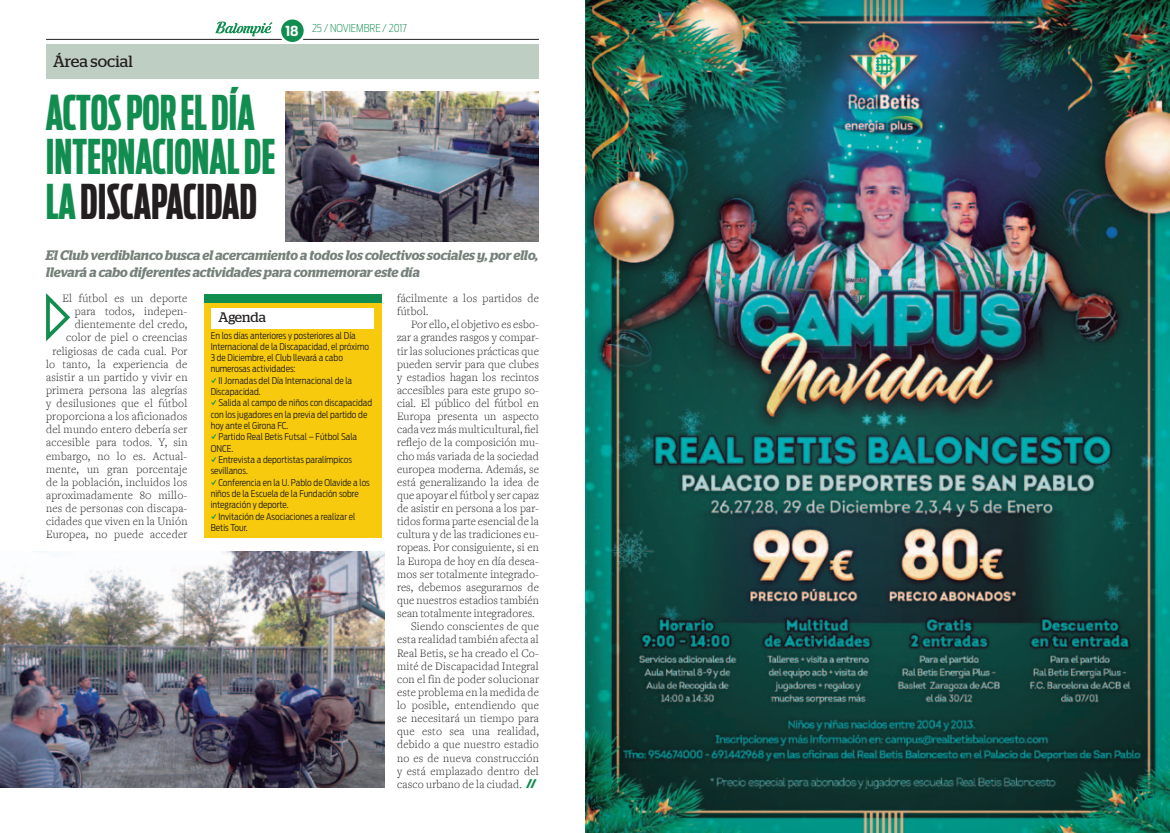
<style>
.page{position:relative;width:1170px;height:833px;background:#fff}
.page>*{position:absolute;margin:0;border:0;box-sizing:border-box;transform-origin:0 0}
.t1{font:700 47.5px/44.5px "Antenna Comp";color:#128d50}
.t2{font:16.25px "Stag";color:#231f20}
.t3{font:italic 600 13.75px/16.2px "Stag";letter-spacing:-.005em;color:#76817a}
.t4{font:13.75px "Stag";letter-spacing:-.005em;color:#231f20}
.t5{font:700 13.75px "Antenna Cond";color:#fff}
.t6{font:300 11.88px/13.1px "Freight Text";letter-spacing:.02em;color:#231f20;text-align:justify}
.t7{font:200 10.75px "Antenna Cond";color:#128d50}
.t8{font:300 9.25px/11.4px "Antenna Cond";color:#231f20}
.s1{color:#231f20}
.s2{font-family:"Antenna Cond";font-weight:900;color:#128d50}
.s3{font-family:"Entypo";font-weight:400;font-size:13.75px;color:#128d50}
</style>
<div class="page">
<hr style="left:46px;top:39px;width:493px;height:1px;background:#231f20">
<svg style="left:215px;top:22px;width:57px;height:14px"></svg>
<svg style="left:280px;top:18px;width:25px;height:25px"></svg>
<div style="left:278px;top:17px;width:28px;height:27px;border:2px solid #fff;border-radius:50%"></div>
<div style="left:46px;top:44px;width:493px;height:35px;background:#bfcec2"></div>
<svg style="left:46px;top:293px;width:24px;height:49px"></svg>
<img style="left:285px;top:92px;width:254px;height:150px">
<img style="left:0;top:551px;width:384px;height:237px">
<div style="left:204px;top:294px;width:177px;height:244px;background:#f7ca0d"></div>
<div style="left:204px;top:294px;width:177px;height:9px;background:#128d50"></div>
<div style="left:211px;top:308px;width:162px;height:20px;background:#fff"></div>
<img style="left:585px;top:0;width:584px;height:833px">
<p class="t2" style="left:53px;top:52px;width:81px">Área social</p>
<p class="t5" style="left:285px;top:23px;width:15px">18</p>
<p class="t7" style="left:312px;top:22px;width:96px">25 / NOVIEMBRE / 2017</p>
<p class="t1" style="left:46px;top:91px;width:231px">ACTOS POR EL DÍA<br>INTERNACIONAL DE<br>LA <span class="s1">DISCAPACIDAD</span></p>
<p class="t3" style="left:46px;top:247px;width:494px">El Club verdiblanco busca el acercamiento a todos los colectivos sociales y, por ello, llevará a cabo diferentes actividades para conmemorar este día</p>
<p class="t6" style="left:46px;top:292px;width:143px;text-align:right">El fútbol es un deporte para todos, indepen&shy;dientemente del credo,<br>color de piel o creencias religiosas de cada cual. Por lo tanto, la experiencia de asistir a un partido y vivir en primera persona las alegrías y desilusiones que el fútbol proporciona a los aficionados del mundo entero debería ser accesible para todos. Y, sin embargo, no lo es. Actual&shy;mente, un gran porcentaje de la población, incluidos los aproximadamente 80 millo&shy;nes de personas con discapa&shy;cidades que viven en la Unión<br>Europea, no puede acceder</p>
<p class="t6" style="left:397px;top:292px;width:143px">fácilmente a los partidos de fútbol.</p>
<p class="t4" style="left:218px;top:309px;width:49px">Agenda</p>
<p class="t6" style="left:397px;top:318px;width:143px;text-indent:14px">Por ello, el objetivo es esbo&shy;zar a grandes rasgos y compar&shy;tir las soluciones prácticas que pueden servir para que clubes y estadios hagan los recintos accesibles para este grupo so&shy;cial. El público del fútbol en Europa presenta un aspecto cada vez más multicultural, fiel reflejo de la composición mu&shy;cho más variada de la sociedad europea moderna. Además, se está generalizando la idea de que apoyar el fútbol y ser capaz de asistir en persona a los par&shy;tidos forma parte esencial de la cultura y de las tradiciones eu&shy;ropeas. Por consiguiente, si en la Europa de hoy en día desea&shy;mos ser totalmente integrado&shy;res, debemos asegurarnos de que nuestros estadios también sean totalmente integradores.</p>
<p class="t6" style="left:397px;top:620px;width:143px;text-indent:14px">Siendo conscientes de que esta realidad también afecta al Real Betis, se ha creado el Co&shy;mité de Discapacidad Integral con el fin de poder solucionar este problema en la medida de lo posible, entendiendo que se necesitará un tiempo para que esto sea una realidad, debido a que nuestro estadio no es de nueva construcción y está emplazado dentro del casco urbano de la ciudad. <span class="s2">//</span></p>
<p class="t8" style="left:211px;top:329px;width:160px">En los días anteriores y posteriores al Día Internacional de la Discapacidad, el próximo 3 de Diciembre, el Club llevará a cabo numerosas actividades:</p>
<p class="t8" style="left:211px;top:375px;width:143px"><span class="s3">W</span> II Jornadas del Día Internacional de la<br>Discapacidad.</p>
<p class="t8" style="left:211px;top:397px;width:163px"><span class="s3">W</span> Salida al campo de niños con discapacidad con los jugadores en la previa del partido de hoy ante el Girona FC.</p>
<p class="t8" style="left:211px;top:431px;width:148px"><span class="s3">W</span> Partido Real Betis Futsal – Fútbol Sala<br>ONCE.</p>
<p class="t8" style="left:211px;top:454px;width:143px"><span class="s3">W</span> Entrevista a deportistas paralímpicos sevillanos.</p>
<p class="t8" style="left:211px;top:476px;width:161px"><span class="s3">W</span> Conferencia en la U. Pablo de Olavide a los niños de la Escuela de la Fundación sobre integración y deporte.</p>
<p class="t8" style="left:211px;top:510px;width:146px"><span class="s3">W</span> Invitación de Asociaciones a realizar el<br>Betis Tour.</p>
</div>
